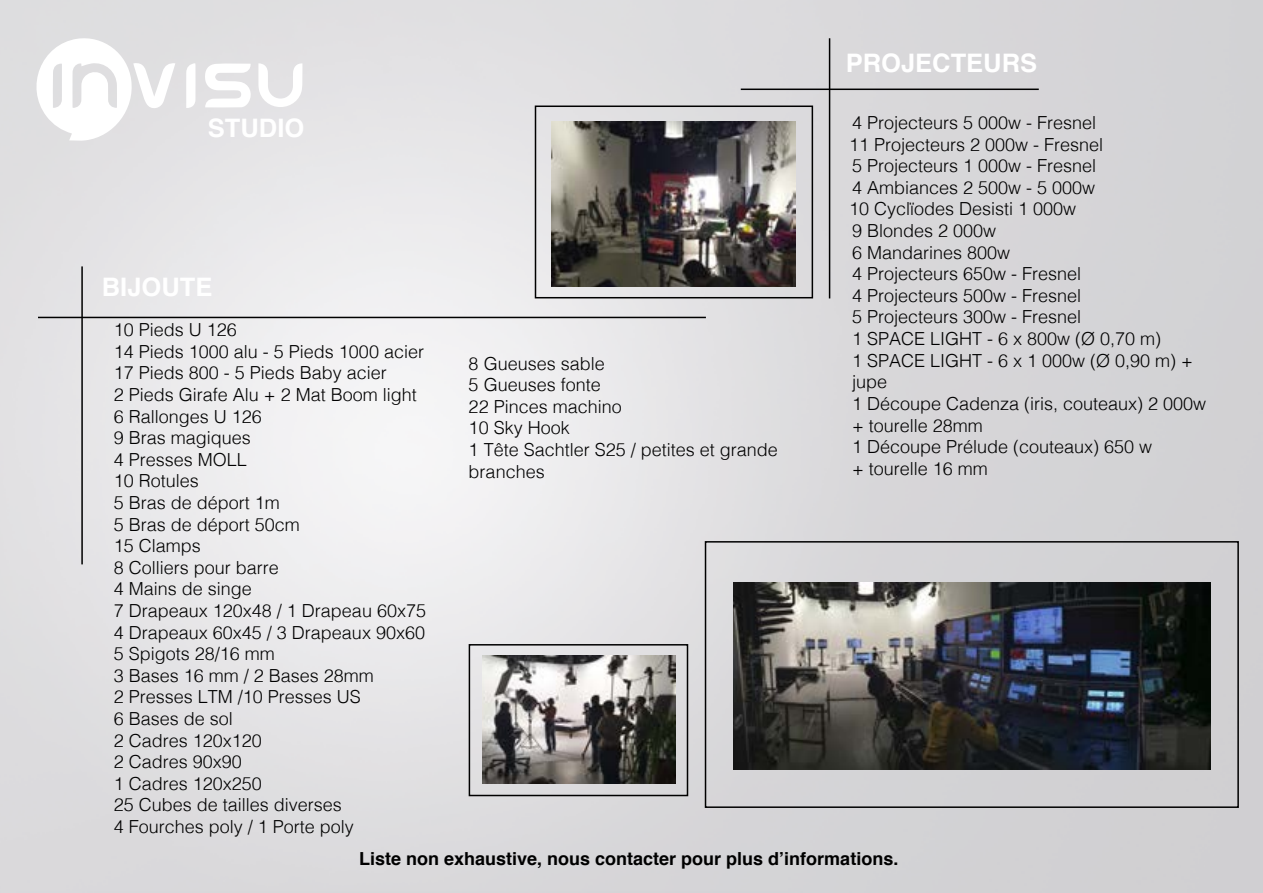
<style>
.page{position:relative;width:1263px;height:893px;background:#fff}
.page>*{position:absolute;margin:0;border:0;box-sizing:border-box;transform-origin:0 0}
.t1{font:700 25.5px "Helvetica";color:#fff}
.t2{font:300 18px/21.6px "Helvetica";color:#000}
.t3{font:700 18px "Helvetica";color:#000}
</style>
<div class="page">
<img style="left:0;top:0;width:1263px;height:893px">
<hr style="left:38px;top:317px;width:668px;height:1px;background:#000">
<hr style="left:81px;top:266px;width:2px;height:298px;background:#000">
<hr style="left:741px;top:89px;width:298px;height:1px;background:#000">
<hr style="left:829px;top:38px;width:1px;height:260px;background:#000">
<img style="left:733px;top:583px;width:477px;height:186px">
<div style="left:705px;top:541px;width:534px;height:267px;border:2px solid #000"></div>
<div style="left:535px;top:106px;width:278px;height:192px;border:2px solid #000"></div>
<div style="left:469px;top:644px;width:219px;height:152px;border:2px solid #000"></div>
<img style="left:551px;top:122px;width:245px;height:165px">
<img style="left:483px;top:655px;width:192px;height:128px">
<svg style="left:204px;top:63px;width:99px;height:45px"></svg>
<svg style="left:24px;top:35px;width:151px;height:106px"></svg>
<svg style="left:186px;top:63px;width:10px;height:45px"></svg>
<h1 class="t1" style="left:208px;top:107px;width:98px">STUDIO</h1>
<h1 class="t1" style="left:102px;top:267px;width:112px">BIJOUTE</h1>
<p class="t2" style="left:114px;top:318px;width:314px">10 Pieds U 126<br>14 Pieds 1000 alu - 5 Pieds 1000 acier<br>17 Pieds 800 - 5 Pieds Baby acier<br>2 Pieds Girafe Alu + 2 Mat Boom light<br>6 Rallonges U 126<br>9 Bras magiques<br>4 Presses MOLL<br>10 Rotules<br>5 Bras de déport 1m<br>5 Bras de déport 50cm<br>15 Clamps<br>8 Colliers pour barre<br>4 Mains de singe<br>7 Drapeaux 120x48 / 1 Drapeau 60x75<br>4 Drapeaux 60x45 / 3 Drapeaux 90x60<br>5 Spigots 28/16 mm<br>3 Bases 16 mm / 2 Bases 28mm<br>2 Presses LTM /10 Presses US<br>6 Bases de sol<br>2 Cadres 120x120<br>2 Cadres 90x90<br>1 Cadres 120x250<br>25 Cubes de tailles diverses<br>4 Fourches poly / 1 Porte poly</p>
<p class="t2" style="left:469px;top:351px;width:311px">8 Gueuses sable<br>5 Gueuses fonte<br>22 Pinces machino<br>10 Sky Hook<br>1 Tête Sachtler S25 / petites et grande branches</p>
<h1 class="t1" style="left:846px;top:42px;width:193px">PROJECTEURS</h1>
<p class="t2" style="left:849px;top:111px;width:359px">4 Projecteurs 5 000w - Fresnel<br>11 Projecteurs 2 000w - Fresnel<br>5 Projecteurs 1 000w - Fresnel<br>4 Ambiances 2 500w - 5 000w<br>10 Cyclïodes Desisti 1 000w<br>9 Blondes 2 000w<br>6 Mandarines 800w<br>4 Projecteurs 650w - Fresnel<br>4 Projecteurs 500w - Fresnel<br>5 Projecteurs 300w - Fresnel<br>1 SPACE LIGHT - 6 x 800w (Ø 0,70 m)<br>1 SPACE LIGHT - 6 x 1 000w (Ø 0,90 m) + jupe<br>1 Découpe Cadenza (iris, couteaux) 2 000w + tourelle 28mm<br>1 Découpe Prélude (couteaux) 650 w<br>+ tourelle 16 mm</p>
<p class="t3" style="left:359px;top:844px;width:541px">Liste non exhaustive, nous contacter pour plus d’informations.</p>
</div>
